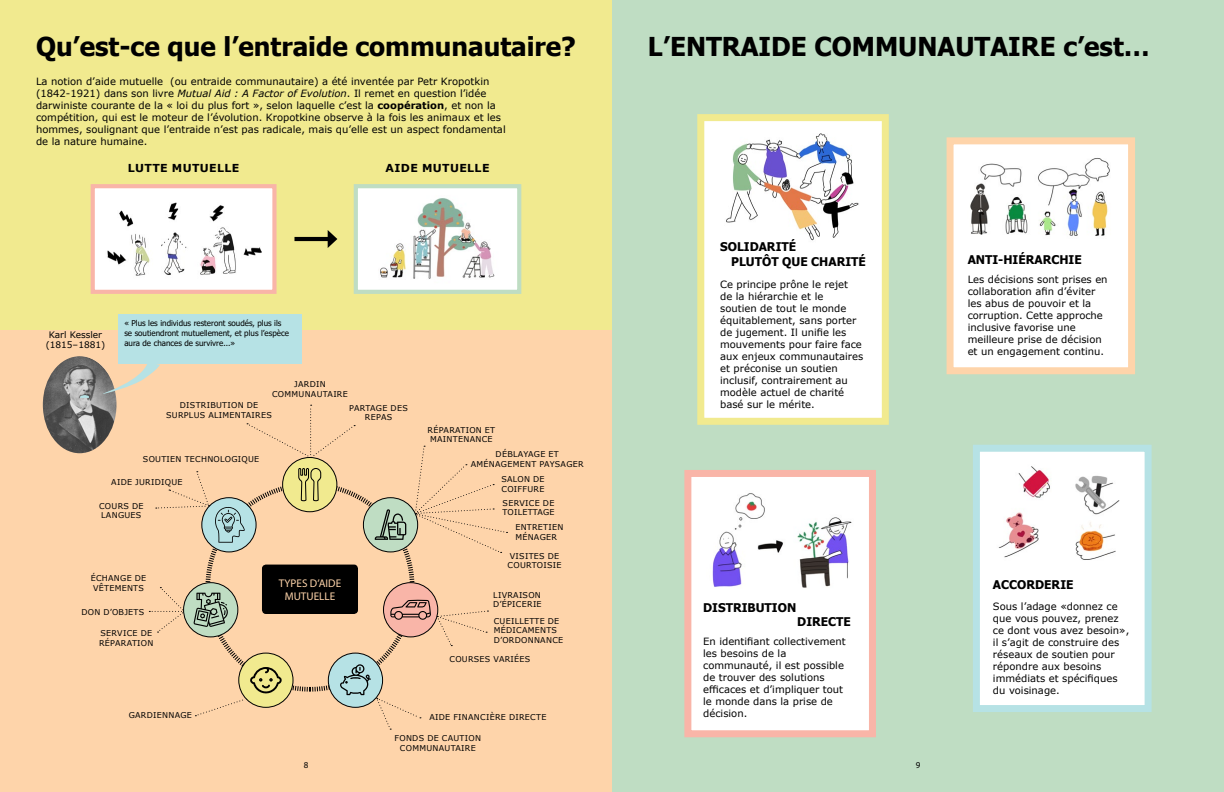
<style>
.page{position:relative;width:1224px;height:792px;background:#fff}
.page>*{position:absolute;margin:0;border:0;box-sizing:border-box;transform-origin:0 0}
.t1{font:700 26px "Tahoma";color:#000}
.t2{font:700 12px/14.4px "Tahoma";color:#000}
.t3{font:11.2px/13.4px "Myriad Pro";color:#fed4aa;text-align:center}
.t4{font:700 11px "Verdana";letter-spacing:.035em;color:#000}
.t5{font:10px/12px "Verdana";color:#000}
.t6{font:9px/10.8px "Verdana";color:#000;text-align:center}
.t7{font:9px "Myriad Pro";color:#000}
.t8{font:8px/9.6px "Verdana";letter-spacing:.035em;color:#000}
.t9{font:8px/9.6px "Tahoma";color:#000}
.s1{font-style:italic}
.s2{font-weight:700}
</style>
<div class="page">
<div style="left:0;top:0;width:612px;height:331px;background:#f1ea8f"></div>
<div style="left:0;top:331px;width:612px;height:461px;background:#fed4aa"></div>
<div style="left:612px;top:0;width:612px;height:792px;background:#bfddc3"></div>
<div style="left:684px;top:470px;width:192px;height:267px;background:#fff;border:7px solid #f9b5a8"></div>
<div style="left:973px;top:445px;width:179px;height:267px;background:#fff;border:7px solid #b6e2e5"></div>
<div style="left:947px;top:137px;width:188px;height:237px;background:#fff;border:7px solid #fed4aa"></div>
<div style="left:697px;top:114px;width:192px;height:311px;background:#fff;border:7px solid #f1ea8f"></div>
<svg style="left:437px;top:610px;width:51px;height:36px"></svg>
<svg style="left:415px;top:446px;width:93px;height:107px"></svg>
<svg style="left:247px;top:405px;width:108px;height:53px"></svg>
<img style="left:712px;top:493px;width:140px;height:95px">
<img style="left:998px;top:466px;width:122px;height:94px">
<img style="left:43px;top:356px;width:74px;height:97px">
<svg style="left:80px;top:395px;width:9px;height:3px"></svg>
<svg style="left:205px;top:482px;width:210px;height:210px"></svg>
<img style="left:970px;top:158px;width:140px;height:78px">
<div style="left:202px;top:498px;width:54px;height:54px;background:#b6e2e5;border-radius:50%"></div>
<svg style="left:156px;top:471px;width:89px;height:72px"></svg>
<div style="left:201px;top:497px;width:56px;height:55px;border:1px solid #000;border-radius:50%"></div>
<div style="left:384px;top:583px;width:54px;height:54px;background:#f9b5a8;border-radius:50%"></div>
<svg style="left:390px;top:600px;width:41px;height:20px"></svg>
<div style="left:383px;top:582px;width:55px;height:55px;border:1px solid #000;border-radius:50%"></div>
<div style="left:363px;top:498px;width:55px;height:54px;background:#bfddc3;border-radius:50%"></div>
<svg style="left:375px;top:509px;width:31px;height:31px"></svg>
<div style="left:363px;top:497px;width:55px;height:55px;border:1px solid #000;border-radius:50%"></div>
<div style="left:239px;top:653px;width:54px;height:54px;background:#f1ea8f;border-radius:50%"></div>
<svg style="left:195px;top:667px;width:87px;height:49px"></svg>
<div style="left:238px;top:653px;width:55px;height:55px;border:1px solid #000;border-radius:50%"></div>
<div style="left:184px;top:583px;width:54px;height:54px;background:#bfddc3;border-radius:50%"></div>
<svg style="left:149px;top:587px;width:79px;height:46px"></svg>
<div style="left:183px;top:582px;width:55px;height:55px;border:1px solid #000;border-radius:50%"></div>
<div style="left:328px;top:653px;width:55px;height:54px;background:#b6e2e5;border-radius:50%"></div>
<svg style="left:340px;top:664px;width:81px;height:66px"></svg>
<div style="left:328px;top:653px;width:55px;height:55px;border:1px solid #000;border-radius:50%"></div>
<div style="left:283px;top:458px;width:54px;height:54px;background:#f1ea8f;border-radius:50%"></div>
<svg style="left:298px;top:468px;width:23px;height:33px"></svg>
<div style="left:282px;top:457px;width:55px;height:55px;border:1px solid #000;border-radius:50%"></div>
<img style="left:726px;top:133px;width:133px;height:108px">
<div style="left:118px;top:315px;width:184px;height:49px;background:#b6e2e5"></div>
<svg style="left:101px;top:362px;width:59px;height:33px"></svg>
<div style="left:93px;top:186px;width:181px;height:106px;background:#fff"></div>
<img style="left:107px;top:202px;width:155px;height:74px">
<div style="left:91px;top:184px;width:186px;height:110px;border:4px solid #f9b5a8"></div>
<div style="left:356px;top:186px;width:163px;height:106px;background:#fff"></div>
<img style="left:380px;top:198px;width:115px;height:81px">
<div style="left:354px;top:184px;width:167px;height:110px;border:4px solid #bfddc3"></div>
<hr style="left:294px;top:237px;width:37px;height:4px;background:#000">
<svg style="left:328px;top:230px;width:9px;height:18px"></svg>
<h1 class="t1" style="left:36px;top:28px;width:542px">Qu’est-ce que l’entraide communautaire?</h1>
<h1 class="t1" style="left:648px;top:28px;width:206px">L’ENTRAIDE COMMU</h1>
<h1 class="t1" style="left:918px;top:28px;width:234px">NAUTAIRE c’est…</h1>
<p class="t5" style="left:36px;top:76px;width:471px">La notion d’aide mutuelle (ou entraide communautaire) a été inventée par Petr Kropotkin (1842-1921) dans son livre <span class="s1">Mutual Aid : A Factor of Evolution</span>. Il remet en question l’idée darwiniste courante de la « loi du plus fort », selon laquelle c’est la <span class="s2">coopération</span>, et non la compétition, qui est le moteur de l’évolution. Kropotkine observe à la fois les animaux et les hommes, soulignant que l’entraide n’est pas radicale, mais qu’elle est un aspect fondamental de la nature humaine.</p>
<p class="t4" style="left:128px;top:161px;width:113px">LUTTE MUTUELLE</p>
<p class="t4" style="left:386px;top:161px;width:106px">AIDE MUTUELLE</p>
<p class="t6" style="left:46px;top:329px;width:61px">Karl Kessler (1815–1881)</p>
<p class="t9" style="left:124px;top:319px;width:166px">« Plus les individus resteront soudés, plus ils se soutiendront mutuellement, et plus l’espèce aura de chances de survivre...»</p>
<p class="t8" style="left:272px;top:379px;width:77px;text-align:center">JARDIN<br>COMMUNAUTAIRE</p>
<p class="t8" style="left:166px;top:400px;width:107px;text-align:center">DISTRIBUTION DE<br>SURPLUS ALIMENTAIRES</p>
<p class="t8" style="left:349px;top:403px;width:60px;text-align:center">PARTAGE DES<br>REPAS</p>
<p class="t8" style="left:428px;top:425px;width:69px;text-align:center">RÉPARATION ET<br>MAINTENANCE</p>
<p class="t8" style="left:143px;top:454px;width:118px">SOUTIEN TECHNOLOGIQUE</p>
<p class="t8" style="left:111px;top:478px;width:73px">AIDE JURIDIQUE</p>
<p class="t8" style="left:99px;top:501px;width:46px">COURS DE<br>LANGUES</p>
<p class="t8" style="left:91px;top:573px;width:57px">ÉCHANGE DE<br>VÊTEMENTS</p>
<p class="t8" style="left:81px;top:607px;width:64px">DON D’OBJETS</p>
<p class="t8" style="left:99px;top:628px;width:56px">SERVICE DE<br>RÉPARATION</p>
<p class="t3" style="left:279px;top:576px;width:64px">TYPES D’AIDE<br>MUTUELLE</p>
<p class="t8" style="left:129px;top:711px;width:65px">GARDIENNAGE</p>
<p class="t8" style="left:471px;top:450px;width:114px;text-align:center">DÉBLAYAGE ET<br>AMÉNAGEMENT PAYSAGER</p>
<p class="t8" style="left:501px;top:475px;width:45px">SALON DE<br>COIFFURE</p>
<p class="t8" style="left:502px;top:498px;width:54px">SERVICE DE<br>TOILETTAGE</p>
<p class="t8" style="left:515px;top:522px;width:50px">ENTRETIEN<br>MÉNAGER</p>
<p class="t8" style="left:508px;top:551px;width:55px">VISITES DE<br>COURTOISIE</p>
<p class="t8" style="left:493px;top:590px;width:50px">LIVRAISON<br>D’ÉPICERIE</p>
<p class="t8" style="left:494px;top:616px;width:71px">CUEILLETTE DE<br>MÉDICAMENTS<br>D’ORDONNANCE</p>
<p class="t8" style="left:449px;top:654px;width:82px">COURSES VARIÉES</p>
<p class="t8" style="left:429px;top:712px;width:12px">Aide</p>
<p class="t8" style="left:453px;top:712px;width:6px">financi</p>
<p class="t8" style="left:490px;top:712px;width:26px">ère directe</p>
<p class="t8" style="left:395px;top:733px;width:12px">Fonds</p>
<p class="t8" style="left:427px;top:733px;width:22px">de caution</p>
<p class="t8" style="left:400px;top:743px;width:7px">communautaire</p>
<p class="t2" style="left:731px;top:240px;width:136px;text-indent:-11px">SO LIDARITÉ<br>PLUTÔT QUE CHARITÉ</p>
<p class="t5" style="left:720px;top:278px;width:145px">Ce principe prône le rejet<br>de la hiérarchie et le<br>soutien de tout le monde équitablement, sans porter de jugement. Il unifie les mouvements pour faire face aux enjeux communautaires et préconise un soutien inclusif, contrairement au modèle actuel de charité basé sur le mérite.</p>
<p class="t2" style="left:703px;top:601px;width:62px">DISTRIBUTIO</p>
<p class="t2" style="left:787px;top:601px;width:11px">N</p>
<p class="t2" style="left:797px;top:615px;width:48px">DIRECTE</p>
<p class="t5" style="left:703px;top:635px;width:144px">En identifiant collectivement les besoins de la communauté, il est possible de trouver des solutions efficaces et d’impliquer tout le monde dans la prise de décision.</p>
<p class="t7" style="left:304px;top:759px;width:6px">8</p>
<p class="t7" style="left:916px;top:759px;width:6px">9</p>
<p class="t2" style="left:968px;top:253px;width:108px">ANTI-HIÉRARCHIE</p>
<p class="t5" style="left:968px;top:273px;width:141px">Les décisions sont prises en collaboration afin d’éviter les abus de pouvoir et la corruption. Cette approche inclusive favorise une meilleure prise de décision et un engagement continu.</p>
<p class="t2" style="left:993px;top:578px;width:75px">ACCORDERIE</p>
<p class="t5" style="left:993px;top:600px;width:138px">Sous l’adage «donnez ce que vous pouvez, prenez ce dont vous avez besoin», il s’agit de construire des réseaux de soutien pour répondre aux besoins immédiats et spécifiques du voisinage.</p>
</div>
